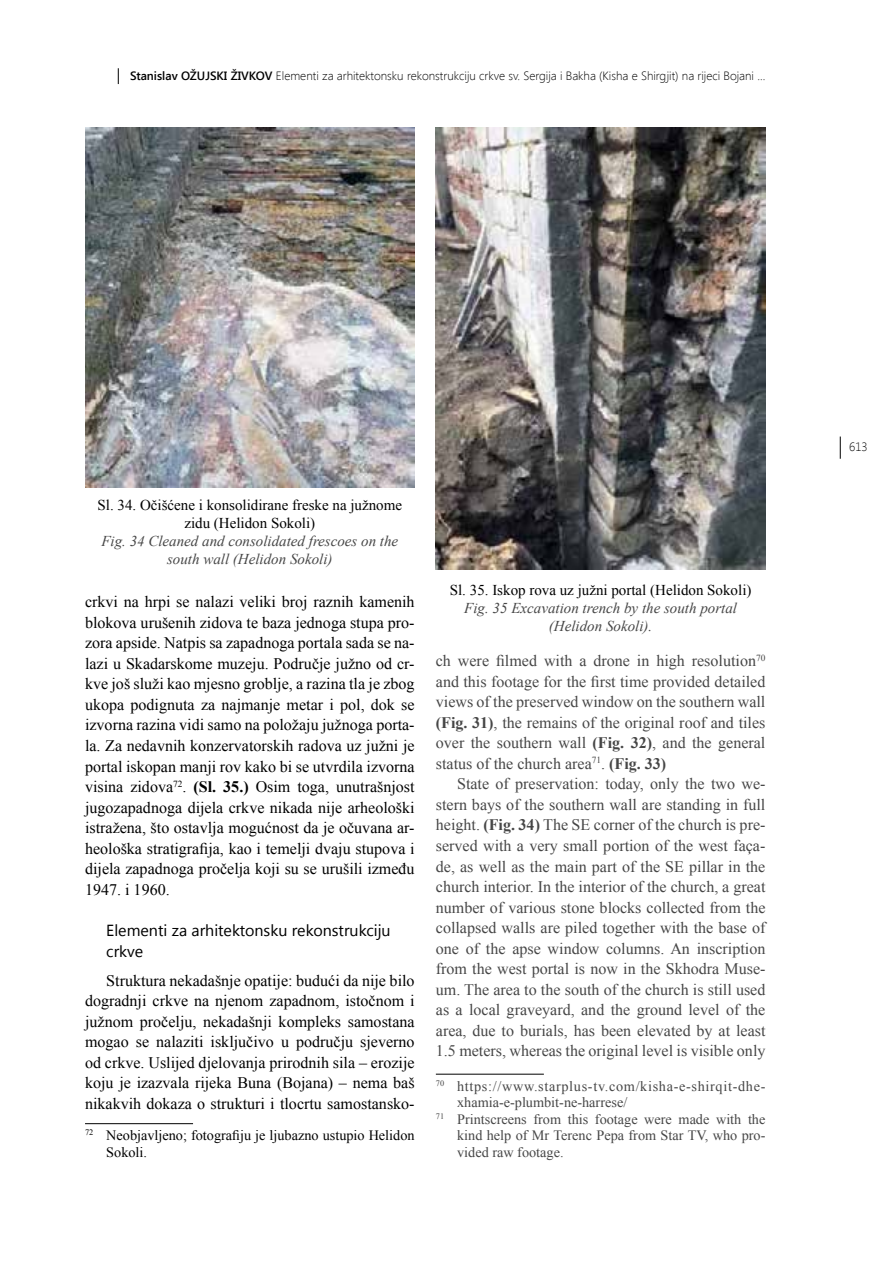
<style>
.page{position:relative;width:893px;height:1263px;background:#fff}
.page>*{position:absolute;margin:0;border:0;box-sizing:border-box;transform-origin:0 0}
.t1{font:16.05px/20.5px "Times New Roman";color:#000;text-align:justify}
.t2{font:16.05px/20.5px "Times New Roman";color:#464646;text-align:justify}
.t3{font:16.05px/20.5px "Segoe UI";color:#000}
.t4{font:italic 15px/18px "Times New Roman";color:#464646;text-align:center}
.t5{font:15px/18px "Times New Roman";color:#000;text-align:center}
.t6{font:14.25px "Times New Roman";color:#464646}
.t7{font:14.25px/16.5px "Times New Roman";color:#000}
.t8{font:14.25px "Times New Roman";letter-spacing:.045em;color:#464646}
.t9{font:300 12px "Segoe UI";color:#000}
.s1{font-weight:600}
.s2{font-weight:700}
</style>
<div class="page">
<svg style="left:840px;top:436px;width:1px;height:23px"></svg>
<svg style="left:118px;top:68px;width:1px;height:16px"></svg>
<hr style="left:436px;top:1074px;width:108px;height:1px;background:#000">
<hr style="left:85px;top:1123px;width:108px;height:1px;background:#000">
<img style="left:85px;top:128px;width:330px;height:359px">
<img style="left:436px;top:128px;width:329px;height:441px">
<p class="t9" style="left:130px;top:68px;width:637px"><span class="s1">Stanislav OŽUJSKI ŽIVKOV</span> Elementi za arhitektonsku rekonstrukciju crkve sv. Sergija i Bakha (Kisha e Shirgjit) na rijeci Bojani ...</p>
<p class="t5" style="left:98px;top:496px;width:306px">Sl. 34. Očišćene i konsolidirane freske na južnome zidu (Helidon Sokoli)</p>
<p class="t4" style="left:101px;top:532px;width:298px">Fig. 34 Cleaned and consolidated frescoes on the south wall (Helidon Sokoli)</p>
<p class="t1" style="left:85px;top:591px;width:331px">crkvi na hrpi se nalazi veliki broj raznih kamenih blokova urušenih zidova te baza jednoga stupa pro&shy;zora apside. Natpis sa zapadnoga portala sada se na&shy;lazi u Skadarskome muzeju. Područje južno od cr&shy;kve još služi kao mjesno groblje, a razina tla je zbog ukopa podignuta za najmanje metar i pol, dok se izvorna razina vidi samo na položaju južnoga porta&shy;la. Za nedavnih konzervatorskih radova uz južni je portal iskopan manji rov kako bi se utvrdila izvorna visina zidova<sup>72</sup>. <span class="s2">(Sl. 35.)</span> Osim toga, unutrašnjost jugozapadnoga dijela crkve nikada nije arheološki istražena, što ostavlja mogućnost da je očuvana ar&shy;heološka stratigrafija, kao i temelji dvaju stupova i dijela zapadnoga pročelja koji su se urušili između 1947. i 1960.</p>
<p class="t3" style="left:106px;top:919px;width:286px">Elementi za arhitektonsku rekonstrukciju crkve</p>
<p class="t1" style="left:85px;top:970px;width:331px;text-indent:21px">Struktura nekadašnje opatije: budući da nije bilo dogradnji crkve na njenom zapadnom, istočnom i južnom pročelju, nekadašnji kompleks samostana mogao se nalaziti isključivo u području sjeverno od crkve. Uslijed djelovanja prirodnih sila – erozije koju je izazvala rijeka Buna (Bojana) – nema baš nikakvih dokaza o strukturi i tlocrtu samostansko-</p>
<p class="t7" style="left:106px;top:1127px;width:310px;text-indent:-21px"><sup>72</sup> Neobjavljeno; fotografiju je ljubazno ustupio Helidon<br>Sokoli.</p>
<p class="t5" style="left:450px;top:581px;width:303px">Sl. 35. Iskop rova uz južni portal (Helidon Sokoli)</p>
<p class="t4" style="left:464px;top:599px;width:274px">Fig. 35 Excavation trench by the south portal (Helidon Sokoli).</p>
<p class="t2" style="left:436px;top:650px;width:331px">ch were filmed with a drone in high resolution<sup>70 </sup>and this footage for the first time provided detailed views of the preserved window on the southern wall <span class="s2">(Fig. 31)</span>, the remains of the original roof and tiles over the southern wall <span class="s2">(Fig. 32)</span>, and the general status of the church area<sup>71</sup>. <span class="s2">(Fig. 33)</span></p>
<p class="t2" style="left:436px;top:773px;width:331px;text-indent:21px">State of preservation: today, only the two we&shy;stern bays of the southern wall are standing in full height. <span class="s2">(Fig. 34)</span> The SE corner of the church is pre&shy;served with a very small portion of the west faça&shy;de, as well as the main part of the SE pillar in the church interior. In the interior of the church, a great number of various stone blocks collected from the collapsed walls are piled together with the base of one of the apse window columns. An inscription from the west portal is now in the Skhodra Muse&shy;um. The area to the south of the church is still used as a local graveyard, and the ground level of the area, due to burials, has been elevated by at least 1.5 meters, whereas the original level is visible only</p>
<p class="t8" style="left:436px;top:1076px;width:331px"><sup>70</sup> https://www.starplus-tv.com/kisha-e-shirqit-dhe-</p>
<p class="t6" style="left:457px;top:1093px;width:172px">xhamia-e-plumbit-ne-harrese/</p>
<p class="t6" style="left:436px;top:1109px;width:331px"><sup>71</sup> Printscreens from this footage were made with the</p>
<p class="t6" style="left:457px;top:1126px;width:310px">kind help of Mr Terenc Pepa from Star TV, who pro-</p>
<p class="t6" style="left:457px;top:1142px;width:108px">vided raw footage.</p>
<p class="t9" style="left:849px;top:439px;width:20px">613</p>
</div>
